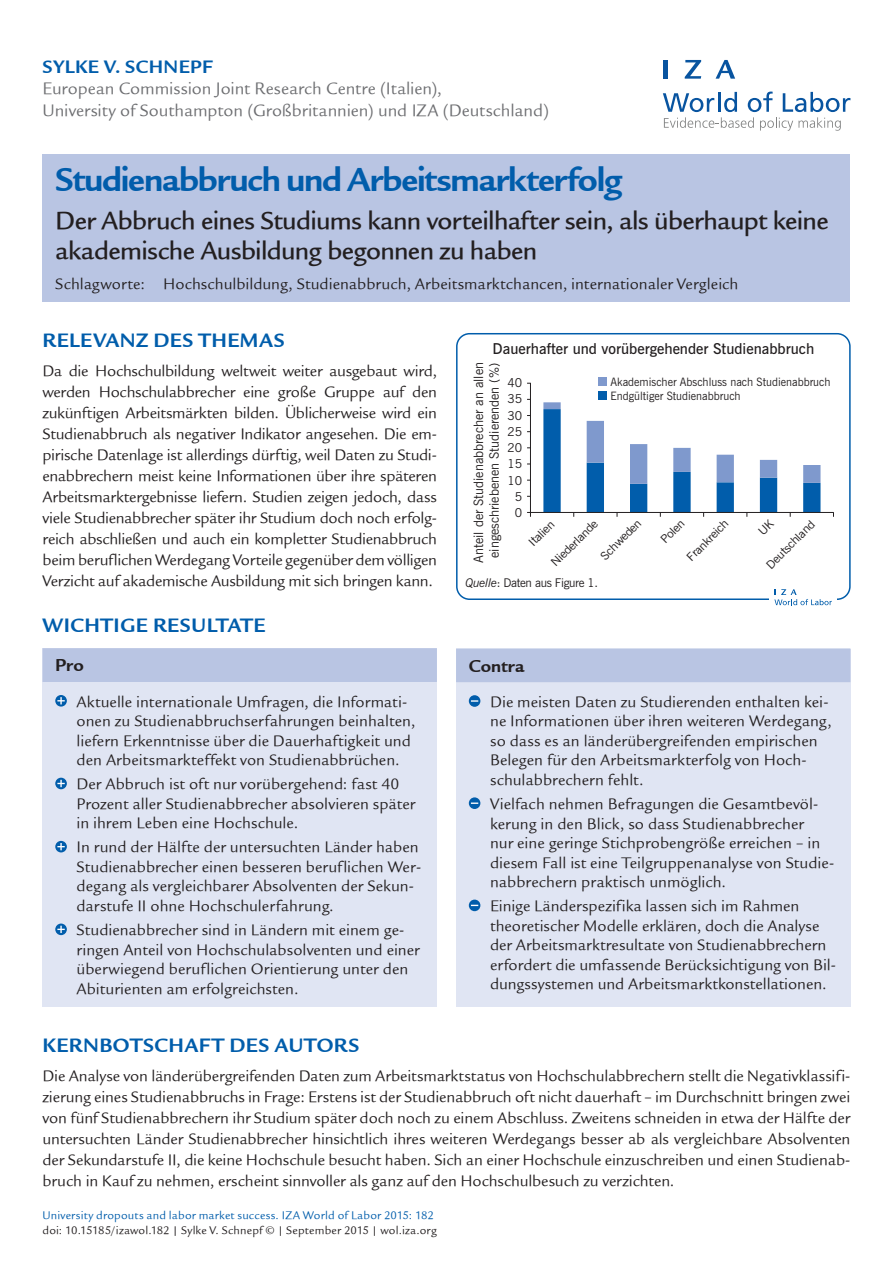
<style>
.page{position:relative;width:893px;height:1263px;background:#fff}
.page>*{position:absolute;margin:0;border:0;box-sizing:border-box;transform-origin:0 0}
.t1{font:36px "Legacy Sans ITCTT Bold";letter-spacing:-.03em;color:#015dab}
.t2{font:27px/30px "Legacy Sans Md ITCTT Medium";letter-spacing:-.025em;color:#231f20}
.t3{font:21px "Legacy Sans ITCTT Bold";letter-spacing:.02em;color:#015dab}
.t4{font:19.5px "Legacy Sans ITCTT Bold";letter-spacing:.02em;color:#015dab}
.t5{font:18.75px "Legacy Sans ITCTT Bold";color:#231f20}
.t6{font:18px/21.6px "Legacy Sans ITCTT Book";color:#6c6d70}
.t7{font:16.5px/19.5px "Legacy Sans ITCTT Book";color:#231f20}
.t8{font:600 15px "News Gothic BT";color:#231f20}
.t9{font:13.05px/15.6px "News Gothic BT";color:#231f20;text-align:center}
.t10{font:12.3px "News Gothic BT";color:#231f20}
.t11{font:12px "Legacy Sans ITCTT Book";letter-spacing:.015em;color:#231f20}
.t12{font:12px "Legacy Sans ITCTT Book";letter-spacing:.015em;color:#015dab}
.t13{font:12px "News Gothic BT";letter-spacing:-.03em;color:#231f20}
.t14{font:11.55px/13.8px "News Gothic BT";color:#231f20;scale:.96 1}
.t15{font:11.55px "News Gothic BT";color:#231f20;scale:1.09 1}
.s1{font-style:italic}
</style>
<div class="page">
<svg style="left:663px;top:92px;width:187px;height:39px"></svg>
<hr style="left:664px;top:60px;width:4px;height:19px;background:#0854a0">
<svg style="left:685px;top:60px;width:16px;height:19px"></svg>
<svg style="left:716px;top:60px;width:19px;height:19px"></svg>
<div style="left:43px;top:154px;width:807px;height:147px;background:#b9c5e3"></div>
<div style="left:43px;top:648px;width:394px;height:358px;background:#e0e5f3"></div>
<div style="left:43px;top:648px;width:394px;height:34px;background:#b9c5e3"></div>
<svg style="left:55px;top:695px;width:12px;height:12px"></svg>
<svg style="left:57px;top:697px;width:8px;height:7px"></svg>
<svg style="left:55px;top:778px;width:12px;height:11px"></svg>
<svg style="left:57px;top:780px;width:8px;height:7px"></svg>
<svg style="left:55px;top:841px;width:12px;height:11px"></svg>
<svg style="left:57px;top:843px;width:8px;height:7px"></svg>
<svg style="left:55px;top:923px;width:12px;height:12px"></svg>
<svg style="left:57px;top:926px;width:8px;height:7px"></svg>
<div style="left:456px;top:649px;width:394px;height:357px;background:#e0e5f3"></div>
<div style="left:456px;top:648px;width:394px;height:34px;background:#b9c5e3"></div>
<div style="left:469px;top:695px;width:11px;height:12px;background:#015dab;border-radius:50%"></div>
<svg style="left:471px;top:700px;width:7px;height:2px"></svg>
<div style="left:469px;top:797px;width:11px;height:12px;background:#015dab;border-radius:50%"></div>
<svg style="left:471px;top:802px;width:7px;height:2px"></svg>
<svg style="left:469px;top:899px;width:11px;height:12px"></svg>
<div style="left:456px;top:333px;width:395px;height:267px;border:2px solid #015dab;border-radius:13px"></div>
<hr style="left:530px;top:383px;width:1px;height:129px;background:#231f20">
<div style="left:598px;top:377px;width:8px;height:9px;background:#7f99cd"></div>
<div style="left:598px;top:391px;width:8px;height:9px;background:#015dab"></div>
<hr style="left:530px;top:512px;width:303px;height:1px;background:#231f20">
<div style="left:769px;top:584px;width:68px;height:27px;background:#fff"></div>
<svg style="left:774px;top:589px;width:58px;height:16px"></svg>
<svg style="left:543px;top:402px;width:277px;height:115px"></svg>
<p class="t4" style="left:43px;top:55px;width:172px">SYLKE V. SCHNEPF</p>
<p class="t6" style="left:43px;top:78px;width:508px">European Commission Joint Research Centre (Italien),<br>University of Southampton (Großbritannien) und IZA (Deutschland)</p>
<h1 class="t1" style="left:55px;top:159px;width:569px">Studienabbruch und Arbeitsmarkterfolg</h1>
<h2 class="t2" style="left:55px;top:206px;width:775px">Der Abbruch eines Studiums kann vorteilhafter sein, als überhaupt keine akademische Ausbildung begonnen zu haben</h2>
<p class="t7" style="left:55px;top:274px;width:685px">Schlagworte: Hochschulbildung, Studienabbruch, Arbeitsmarktchancen, internationaler Vergleich</p>
<p class="t3" style="left:43px;top:328px;width:244px">RELEVANZ DES THEMAS</p>
<p class="t7" style="left:43px;top:361px;width:396px;line-height:21px;text-align:justify">Da die Hochschulbildung weltweit weiter ausgebaut wird, werden Hochschulabbrecher eine große Gruppe auf den zukünftigen Arbeitsmärkten bilden. Üblicherweise wird ein Studienabbruch als negativer Indikator angesehen. Die em&shy;pirische Datenlage ist allerdings dürftig, weil Daten zu Studi&shy;enabbrechern meist keine Informationen über ihre späteren Arbeitsmarktergebnisse liefern. Studien zeigen jedoch, dass viele Studienabbrecher später ihr Studium doch noch erfolg&shy;reich abschließen und auch ein kompletter Studienabbruch beim beruflichen Werdegang Vorteile gegenüber dem völligen Verzicht auf akademische Ausbildung mit sich bringen kann.</p>
<p class="t3" style="left:43px;top:613px;width:225px">WICHTIGE RESULTATE</p>
<p class="t5" style="left:55px;top:655px;width:30px">Pro</p>
<p class="t7" style="left:77px;top:692px;width:340px">Aktuelle internationale Umfragen, die Informati&shy;onen zu Studienabbruchserfahrungen beinhalten, liefern Erkenntnisse über die Dauerhaftigkeit und den Arbeitsmarkteffekt von Studienabbrüchen.</p>
<p class="t7" style="left:77px;top:774px;width:340px">Der Abbruch ist oft nur vorübergehend: fast 40<br>Prozent aller Studienabbrecher absolvieren später in ihrem Leben eine Hochschule.</p>
<p class="t7" style="left:77px;top:838px;width:346px">In rund der Hälfte der untersuchten Länder haben Studienabbrecher einen besseren beruflichen Wer&shy;degang als vergleichbarer Absolventen der Sekun&shy;darstufe II ohne Hochschulerfahrung.</p>
<p class="t7" style="left:77px;top:920px;width:345px">Studienabbrecher sind in Ländern mit einem ge&shy;ringen Anteil von Hochschulabsolventen und einer überwiegend beruflichen Orientierung unter den Abiturienten am erfolgreichsten.</p>
<p class="t8" style="left:493px;top:340px;width:323px">Dauerhafter und vorübergehender Studienabbruch</p>
<p class="t9" style="left:471px;top:563px;width:202px;rotate:-90deg">Anteil der Studienabbrecher an allen eingeschriebenen Studierenden (%)</p>
<p class="t14" style="left:610px;top:375px;width:231px">Akademischer Abschluss nach Studienabbruch<br>Endgültiger Studienabbruch</p>
<p class="t10" style="left:508px;top:375px;width:16px">40</p>
<p class="t10" style="left:508px;top:391px;width:16px">35</p>
<p class="t10" style="left:508px;top:408px;width:16px">30</p>
<p class="t10" style="left:508px;top:424px;width:16px">25</p>
<p class="t10" style="left:508px;top:440px;width:16px">20</p>
<p class="t10" style="left:508px;top:456px;width:16px">15</p>
<p class="t10" style="left:508px;top:473px;width:16px">10</p>
<p class="t10" style="left:515px;top:489px;width:9px">5</p>
<p class="t10" style="left:515px;top:505px;width:9px">0</p>
<p class="t15" style="left:548px;top:559px;width:57px;rotate:-45deg">Niederlande</p>
<p class="t15" style="left:597px;top:553px;width:50px;rotate:-45deg">Schweden</p>
<p class="t15" style="left:658px;top:536px;width:28px;rotate:-45deg">Polen</p>
<p class="t15" style="left:684px;top:554px;width:50px;rotate:-45deg">Frankreich</p>
<p class="t15" style="left:763px;top:562px;width:59px;rotate:-45deg">Deutschland</p>
<p class="t15" style="left:526px;top:539px;width:30px;rotate:-45deg">Italien</p>
<p class="t13" style="left:466px;top:575px;width:134px"><span class="s1">Quelle</span>: Daten aus Figure 1.</p>
<p class="t5" style="left:469px;top:655px;width:57px">Contra</p>
<p class="t7" style="left:490px;top:692px;width:343px">Die meisten Daten zu Studierenden enthalten kei&shy;ne Informationen über ihren weiteren Werdegang, so dass es an länderübergreifenden empirischen Belegen für den Arbeitsmarkterfolg von Hoch&shy;schulabbrechern fehlt.</p>
<p class="t7" style="left:490px;top:794px;width:346px">Vielfach nehmen Befragungen die Gesamtbevöl&shy;kerung in den Blick, so dass Studienabbrecher<br>nur eine geringe Stichprobengröße erreichen – in diesem Fall ist eine Teilgruppenanalyse von Studie&shy;nabbrechern praktisch unmöglich.</p>
<p class="t7" style="left:490px;top:896px;width:348px">Einige Länderspezifika lassen sich im Rahmen theoretischer Modelle erklären, doch die Analyse der Arbeitsmarktresultate von Studienabbrechern erfordert die umfassende Berücksichtigung von Bil&shy;dungssystemen und Arbeitsmarktkonstellationen.</p>
<p class="t3" style="left:43px;top:1033px;width:319px">KERNBOTSCHAFT DES AUTORS</p>
<p class="t7" style="left:43px;top:1066px;width:809px;line-height:21px;text-align:justify">Die Analyse von länderübergreifenden Daten zum Arbeitsmarktstatus von Hochschulabbrechern stellt die Negativklassifi&shy;zierung eines Studienabbruchs in Frage: Erstens ist der Studienabbruch oft nicht dauerhaft – im Durchschnitt bringen zwei von fünf Studienabbrechern ihr Studium später doch noch zu einem Abschluss. Zweitens schneiden in etwa der Hälfte der untersuchten Länder Studienabbrecher hinsichtlich ihres weiteren Werdegangs besser ab als vergleichbare Absolventen der Sekundarstufe II, die keine Hochschule besucht haben. Sich an einer Hochschule einzuschreiben und einen Studienab&shy;bruch in Kauf zu nehmen, erscheint sinnvoller als ganz auf den Hochschulbesuch zu verzichten.</p>
<p class="t12" style="left:43px;top:1209px;width:393px">University dropouts and labor market success. IZA World of Labor 2015: 182</p>
<p class="t11" style="left:43px;top:1224px;width:396px">doi: 10.15185/izawol.182 | Sylke V. Schnepf © | September 2015 | wol.iza.org</p>
</div>
